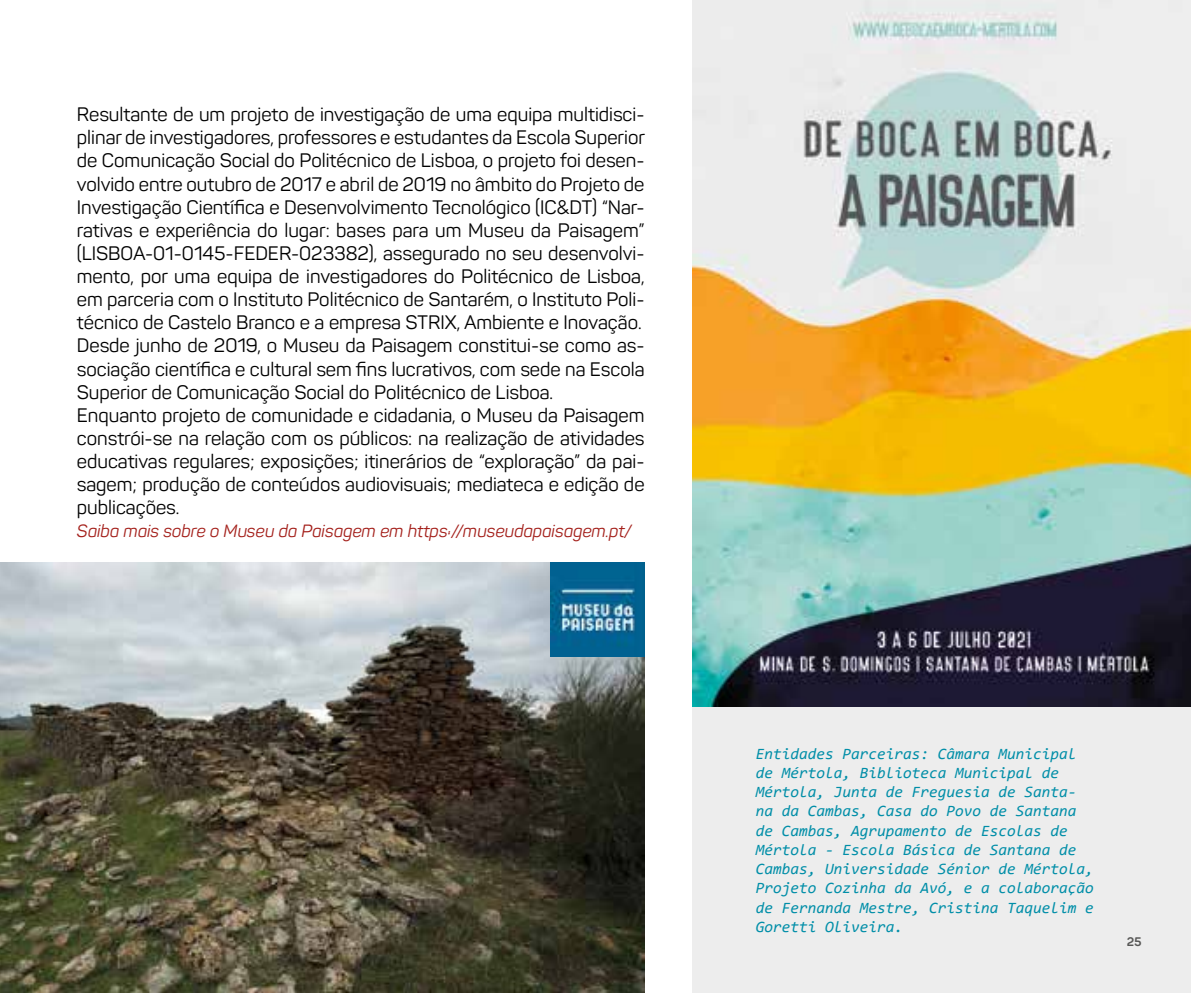
<style>
.page{position:relative;width:1191px;height:993px;background:#fff}
.page>*{position:absolute;margin:0;border:0;box-sizing:border-box;transform-origin:0 0}
.t1{font:19.25px/23.1px "Panton";color:#000}
.t2{font:italic 17.5px "Panton";color:#a4201b}
.t3{font:italic 15.75px/19.2px "Consolas";color:#008ea8}
.t4{font:700 12.25px "Panton";color:#575756}
</style>
<div class="page">
<div style="left:692px;top:0;width:499px;height:992px;background:#ededed"></div>
<img style="left:0;top:562px;width:644px;height:430px">
<img style="left:550px;top:562px;width:94px;height:94px">
<img style="left:692px;top:11px;width:499px;height:695px">
<p class="t1" style="left:77px;top:103px;width:569px">Resultante de um projeto de investigação de uma equipa multidisci&shy;plinar de investigadores, professores e estudantes da Escola Superior de Comunicação Social do Politécnico de Lisboa, o projeto foi desen&shy;volvido entre outubro de 2017 e abril de 2019 no âmbito do Projeto de Investigação Científica e Desenvolvimento Tecnológico (IC&amp;DT) “Nar&shy;rativas e experiência do lugar: bases para um Museu da Paisagem” (LISBOA-01-0145-FEDER-023382), assegurado no seu desenvolvi&shy;mento, por uma equipa de investigadores do Politécnico de Lisboa, em parceria com o Instituto Politécnico de Santarém, o Instituto Poli&shy;técnico de Castelo Branco e a empresa STRIX, Ambiente e Inovação.<br>Desde junho de 2019, o Museu da Paisagem constitui-se como as&shy;sociação científica e cultural sem fins lucrativos, com sede na Escola Superior de Comunicação Social do Politécnico de Lisboa.<br>Enquanto projeto de comunidade e cidadania, o Museu da Paisagem constrói-se na relação com os públicos: na realização de atividades educativas regulares; exposições; itinerários de “exploração” da pai&shy;sagem; produção de conteúdos audiovisuais; mediateca e edição de publicações.</p>
<p class="t2" style="left:77px;top:520px;width:556px">Saiba mais sobre o Museu da Paisagem em https://museudapaisagem.pt/</p>
<p class="t3" style="left:756px;top:742px;width:339px">Entidades Parceiras: Câmara Municipal de Mértola, Biblioteca Municipal de Mértola, Junta de Freguesia de Santa&shy;na da Cambas, Casa do Povo de Santana de Cambas, Agrupamento de Escolas de Mértola - Escola Básica de Santana de Cambas, Universidade Sénior de Mértola, Projeto Cozinha da Avó, e a colaboração de Fernanda Mestre, Cristina Taquelim e Goretti Oliveira.</p>
<p class="t4" style="left:1126px;top:933px;width:16px">25</p>
</div>
